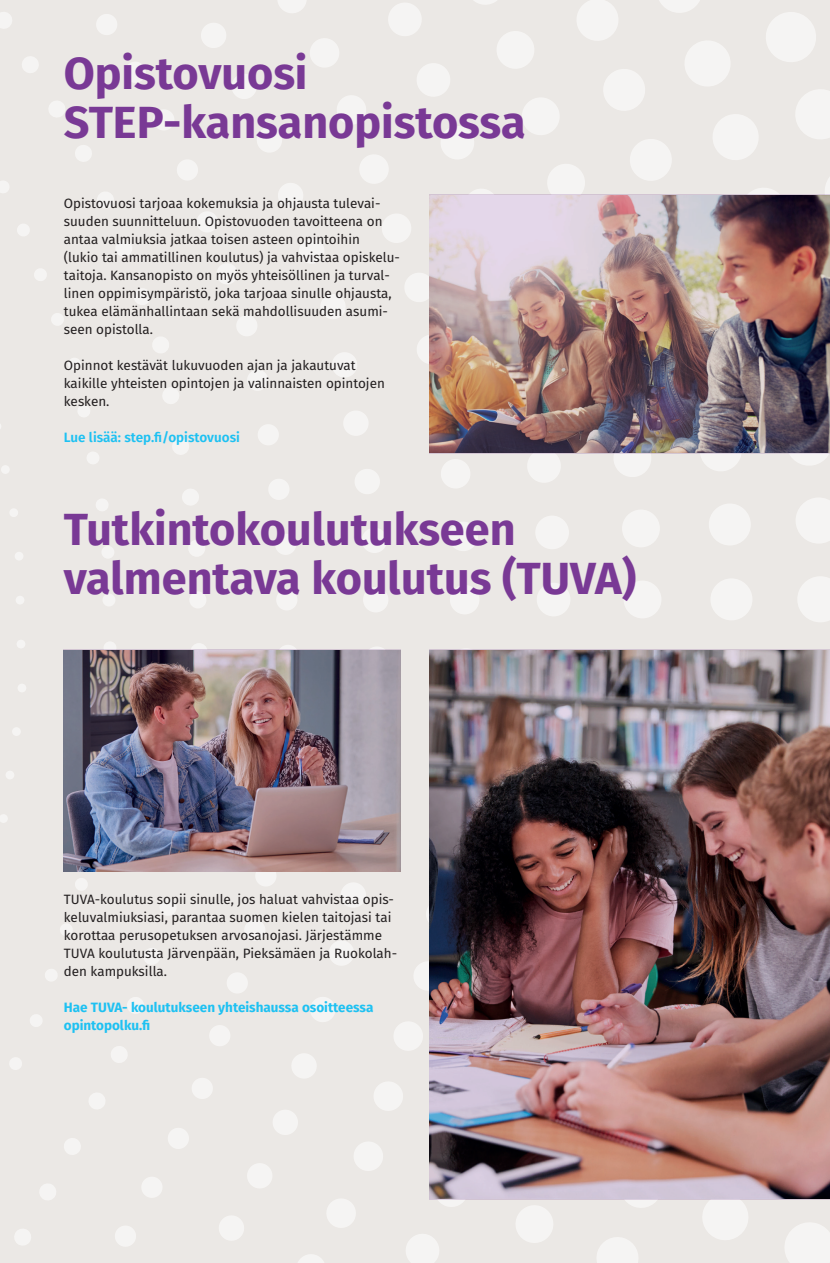
<style>
.page{position:relative;width:830px;height:1263px;background:#fff}
.page>*{position:absolute;margin:0;border:0;box-sizing:border-box;transform-origin:0 0}
.t1{font:700 45px/49.5px "Fira Sans";color:#793995}
.t2{font:13.5px/18px "Fira Sans";color:#231f20}
.t3{font:700 13.5px/18px "Fira Sans";color:#1ec1f2}
.t4{font:600 13.5px "Fira Sans";color:#1ec1f2}
</style>
<div class="page">
<div style="left:0;top:0;width:829px;height:1263px;background:#ebe8e5"></div>
<svg style="left:0;top:814px;width:8px;height:9px"></svg>
<svg style="left:5px;top:770px;width:10px;height:10px"></svg>
<div style="left:12px;top:727px;width:9px;height:9px;background:#f5f4f3;border-radius:4px"></div>
<div style="left:17px;top:683px;width:9px;height:9px;background:#f5f4f3;border-radius:50%"></div>
<div style="left:17px;top:640px;width:8px;height:8px;background:#f5f4f3;border-radius:50%"></div>
<div style="left:16px;top:596px;width:8px;height:8px;background:#f5f4f3;border-radius:50%"></div>
<div style="left:15px;top:552px;width:8px;height:9px;background:#f5f4f3;border-radius:50%"></div>
<svg style="left:10px;top:509px;width:8px;height:8px"></svg>
<svg style="left:1px;top:465px;width:8px;height:9px"></svg>
<svg style="left:9px;top:1057px;width:13px;height:13px"></svg>
<svg style="left:30px;top:1014px;width:12px;height:13px"></svg>
<svg style="left:45px;top:969px;width:12px;height:12px"></svg>
<svg style="left:60px;top:924px;width:13px;height:12px"></svg>
<svg style="left:75px;top:878px;width:13px;height:13px"></svg>
<svg style="left:103px;top:641px;width:13px;height:13px"></svg>
<div style="left:102px;top:593px;width:13px;height:14px;background:#f5f4f3;border-radius:50%"></div>
<div style="left:101px;top:546px;width:13px;height:13px;background:#f5f4f3;border-radius:50%"></div>
<svg style="left:96px;top:499px;width:12px;height:12px"></svg>
<svg style="left:87px;top:452px;width:12px;height:12px"></svg>
<svg style="left:78px;top:405px;width:12px;height:12px"></svg>
<svg style="left:68px;top:358px;width:13px;height:12px"></svg>
<svg style="left:51px;top:313px;width:13px;height:13px"></svg>
<svg style="left:34px;top:269px;width:13px;height:12px"></svg>
<svg style="left:17px;top:224px;width:13px;height:12px"></svg>
<svg style="left:0;top:181px;width:9px;height:12px"></svg>
<svg style="left:14px;top:1229px;width:17px;height:16px"></svg>
<svg style="left:40px;top:1184px;width:16px;height:16px"></svg>
<svg style="left:64px;top:1138px;width:17px;height:17px"></svg>
<svg style="left:89px;top:1093px;width:16px;height:16px"></svg>
<svg style="left:111px;top:1046px;width:16px;height:17px"></svg>
<svg style="left:127px;top:997px;width:17px;height:17px"></svg>
<svg style="left:144px;top:948px;width:16px;height:17px"></svg>
<svg style="left:160px;top:899px;width:16px;height:17px"></svg>
<svg style="left:190px;top:643px;width:17px;height:17px"></svg>
<div style="left:189px;top:591px;width:17px;height:18px;background:#f5f4f3;border-radius:50%"></div>
<div style="left:188px;top:540px;width:17px;height:17px;background:#f5f4f3;border-radius:50%"></div>
<svg style="left:182px;top:489px;width:17px;height:16px"></svg>
<svg style="left:172px;top:438px;width:17px;height:17px"></svg>
<svg style="left:162px;top:387px;width:17px;height:17px"></svg>
<svg style="left:152px;top:337px;width:17px;height:16px"></svg>
<svg style="left:134px;top:288px;width:16px;height:17px"></svg>
<svg style="left:116px;top:240px;width:16px;height:17px"></svg>
<svg style="left:97px;top:192px;width:17px;height:16px"></svg>
<svg style="left:75px;top:145px;width:17px;height:17px"></svg>
<svg style="left:49px;top:101px;width:16px;height:16px"></svg>
<svg style="left:22px;top:56px;width:17px;height:17px"></svg>
<svg style="left:0;top:12px;width:12px;height:17px"></svg>
<svg style="left:115px;top:1226px;width:21px;height:21px"></svg>
<svg style="left:142px;top:1177px;width:20px;height:21px"></svg>
<svg style="left:168px;top:1128px;width:21px;height:21px"></svg>
<svg style="left:192px;top:1078px;width:21px;height:21px"></svg>
<svg style="left:209px;top:1025px;width:21px;height:21px"></svg>
<svg style="left:227px;top:973px;width:21px;height:20px"></svg>
<svg style="left:244px;top:920px;width:21px;height:21px"></svg>
<svg style="left:256px;top:872px;width:20px;height:14px"></svg>
<svg style="left:277px;top:645px;width:21px;height:21px"></svg>
<div style="left:276px;top:589px;width:21px;height:22px;background:#f5f4f3;border-radius:50%"></div>
<div style="left:275px;top:533px;width:21px;height:22px;background:#f5f4f3;border-radius:50%"></div>
<svg style="left:269px;top:479px;width:20px;height:21px"></svg>
<svg style="left:258px;top:424px;width:21px;height:21px"></svg>
<svg style="left:247px;top:370px;width:21px;height:21px"></svg>
<svg style="left:237px;top:315px;width:20px;height:21px"></svg>
<svg style="left:217px;top:263px;width:20px;height:21px"></svg>
<svg style="left:197px;top:212px;width:21px;height:20px"></svg>
<svg style="left:177px;top:160px;width:21px;height:20px"></svg>
<svg style="left:153px;top:110px;width:21px;height:20px"></svg>
<svg style="left:125px;top:62px;width:21px;height:21px"></svg>
<svg style="left:96px;top:14px;width:21px;height:21px"></svg>
<svg style="left:219px;top:1216px;width:25px;height:25px"></svg>
<svg style="left:247px;top:1163px;width:25px;height:25px"></svg>
<svg style="left:273px;top:1110px;width:25px;height:25px"></svg>
<svg style="left:292px;top:1054px;width:24px;height:24px"></svg>
<svg style="left:310px;top:997px;width:25px;height:25px"></svg>
<svg style="left:329px;top:941px;width:25px;height:25px"></svg>
<svg style="left:341px;top:883px;width:25px;height:24px"></svg>
<svg style="left:364px;top:646px;width:25px;height:26px"></svg>
<div style="left:363px;top:587px;width:25px;height:26px;background:#f5f4f3;border-radius:50%"></div>
<div style="left:361px;top:527px;width:26px;height:26px;background:#f5f4f3;border-radius:50%"></div>
<svg style="left:355px;top:469px;width:25px;height:25px"></svg>
<svg style="left:344px;top:411px;width:24px;height:25px"></svg>
<svg style="left:332px;top:352px;width:25px;height:25px"></svg>
<svg style="left:321px;top:294px;width:24px;height:25px"></svg>
<svg style="left:299px;top:239px;width:25px;height:24px"></svg>
<svg style="left:278px;top:183px;width:25px;height:25px"></svg>
<svg style="left:257px;top:128px;width:25px;height:24px"></svg>
<svg style="left:232px;top:74px;width:25px;height:25px"></svg>
<svg style="left:201px;top:23px;width:25px;height:25px"></svg>
<svg style="left:298px;top:1254px;width:26px;height:9px"></svg>
<svg style="left:327px;top:1199px;width:29px;height:29px"></svg>
<svg style="left:354px;top:1142px;width:29px;height:29px"></svg>
<svg style="left:374px;top:1082px;width:29px;height:29px"></svg>
<svg style="left:394px;top:1022px;width:29px;height:29px"></svg>
<svg style="left:414px;top:962px;width:15px;height:28px"></svg>
<svg style="left:426px;top:906px;width:3px;height:16px"></svg>
<div style="left:451px;top:648px;width:30px;height:30px;background:#dbcede;border-radius:50%"></div>
<div style="left:449px;top:585px;width:30px;height:30px;background:#f5f4f3;border-radius:50%"></div>
<div style="left:448px;top:521px;width:30px;height:30px;background:#f5f4f3;border-radius:50%"></div>
<svg style="left:441px;top:459px;width:29px;height:29px"></svg>
<svg style="left:417px;top:335px;width:12px;height:29px"></svg>
<svg style="left:405px;top:273px;width:24px;height:29px"></svg>
<svg style="left:382px;top:214px;width:29px;height:29px"></svg>
<svg style="left:360px;top:155px;width:29px;height:29px"></svg>
<svg style="left:337px;top:95px;width:29px;height:29px"></svg>
<svg style="left:310px;top:38px;width:29px;height:29px"></svg>
<svg style="left:278px;top:0;width:28px;height:13px"></svg>
<svg style="left:406px;top:1234px;width:33px;height:29px"></svg>
<svg style="left:432px;top:1199px;width:38px;height:8px"></svg>
<div style="left:536px;top:582px;width:34px;height:35px;background:#f5f4f3;border-radius:50%"></div>
<div style="left:535px;top:515px;width:34px;height:34px;background:#f5f4f3;border-radius:50%"></div>
<svg style="left:525px;top:453px;width:37px;height:30px"></svg>
<svg style="left:462px;top:189px;width:38px;height:6px"></svg>
<svg style="left:441px;top:126px;width:33px;height:33px"></svg>
<svg style="left:417px;top:63px;width:33px;height:33px"></svg>
<svg style="left:388px;top:3px;width:34px;height:33px"></svg>
<svg style="left:516px;top:1205px;width:37px;height:38px"></svg>
<div style="left:623px;top:580px;width:38px;height:39px;background:#f5f4f3;border-radius:50%"></div>
<div style="left:621px;top:509px;width:38px;height:39px;background:#f5f4f3;border-radius:50%"></div>
<svg style="left:611px;top:453px;width:41px;height:24px"></svg>
<svg style="left:544px;top:164px;width:43px;height:31px"></svg>
<svg style="left:522px;top:98px;width:37px;height:37px"></svg>
<svg style="left:497px;top:31px;width:37px;height:38px"></svg>
<svg style="left:474px;top:0;width:23px;height:5px"></svg>
<svg style="left:597px;top:1237px;width:41px;height:26px"></svg>
<svg style="left:617px;top:1199px;width:47px;height:9px"></svg>
<div style="left:709px;top:578px;width:43px;height:43px;background:#f5f4f3;border-radius:50%"></div>
<div style="left:708px;top:503px;width:42px;height:43px;background:#f5f4f3;border-radius:50%"></div>
<svg style="left:697px;top:453px;width:46px;height:18px"></svg>
<svg style="left:630px;top:139px;width:42px;height:42px"></svg>
<svg style="left:603px;top:69px;width:42px;height:42px"></svg>
<svg style="left:577px;top:0;width:41px;height:41px"></svg>
<svg style="left:699px;top:1199px;width:52px;height:41px"></svg>
<svg style="left:798px;top:577px;width:31px;height:45px"></svg>
<svg style="left:796px;top:498px;width:33px;height:45px"></svg>
<svg style="left:783px;top:453px;width:46px;height:12px"></svg>
<svg style="left:737px;top:188px;width:52px;height:7px"></svg>
<svg style="left:713px;top:114px;width:45px;height:46px"></svg>
<svg style="left:685px;top:41px;width:45px;height:45px"></svg>
<svg style="left:659px;top:0;width:41px;height:13px"></svg>
<svg style="left:785px;top:1223px;width:44px;height:40px"></svg>
<svg style="left:821px;top:179px;width:8px;height:16px"></svg>
<svg style="left:796px;top:89px;width:33px;height:50px"></svg>
<svg style="left:766px;top:12px;width:50px;height:50px"></svg>
<img style="left:429px;top:195px;width:400px;height:258px">
<img style="left:64px;top:650px;width:336px;height:222px">
<img style="left:429px;top:650px;width:400px;height:549px">
<p class="t1" style="left:64px;top:45px;width:463px">Opistovuosi<br>STEP-kansanopistossa</p>
<p class="t2" style="left:64px;top:194px;width:337px">Opistovuosi tarjoaa kokemuksia ja ohjausta tulevai&shy;suuden suunnitteluun. Opistovuoden tavoitteena on antaa valmiuksia jatkaa toisen asteen opintoihin<br>(lukio tai ammatillinen koulutus) ja vahvistaa opiskelu&shy;taitoja. Kansanopisto on myös yhteisöllinen ja turval&shy;linen oppimisympäristö, joka tarjoaa sinulle ohjausta, tukea elämänhallintaan sekä mahdollisuuden asumi&shy;seen opistolla.</p>
<p class="t2" style="left:64px;top:356px;width:322px">Opinnot kestävät lukuvuoden ajan ja jakautuvat kaikille yhteisten opintojen ja valinnaisten opintojen kesken.</p>
<p class="t4" style="left:64px;top:426px;width:177px">Lue lisää: step.fi/opistovuosi</p>
<p class="t1" style="left:64px;top:501px;width:573px">Tutkintokoulutukseen valmentava koulutus (TUVA)</p>
<p class="t2" style="left:64px;top:889px;width:334px">TUVA-koulutus sopii sinulle, jos haluat vahvistaa opis&shy;keluvalmiuksiasi, parantaa suomen kielen taitojasi tai korottaa perusopetuksen arvosanojasi. Järjestämme TUVA koulutusta Järvenpään, Pieksämäen ja Ruokolah&shy;den kampuksilla.</p>
<p class="t3" style="left:64px;top:997px;width:311px">Hae TUVA- koulutukseen yhteishaussa osoitteessa opintopolku.fi</p>
</div>
